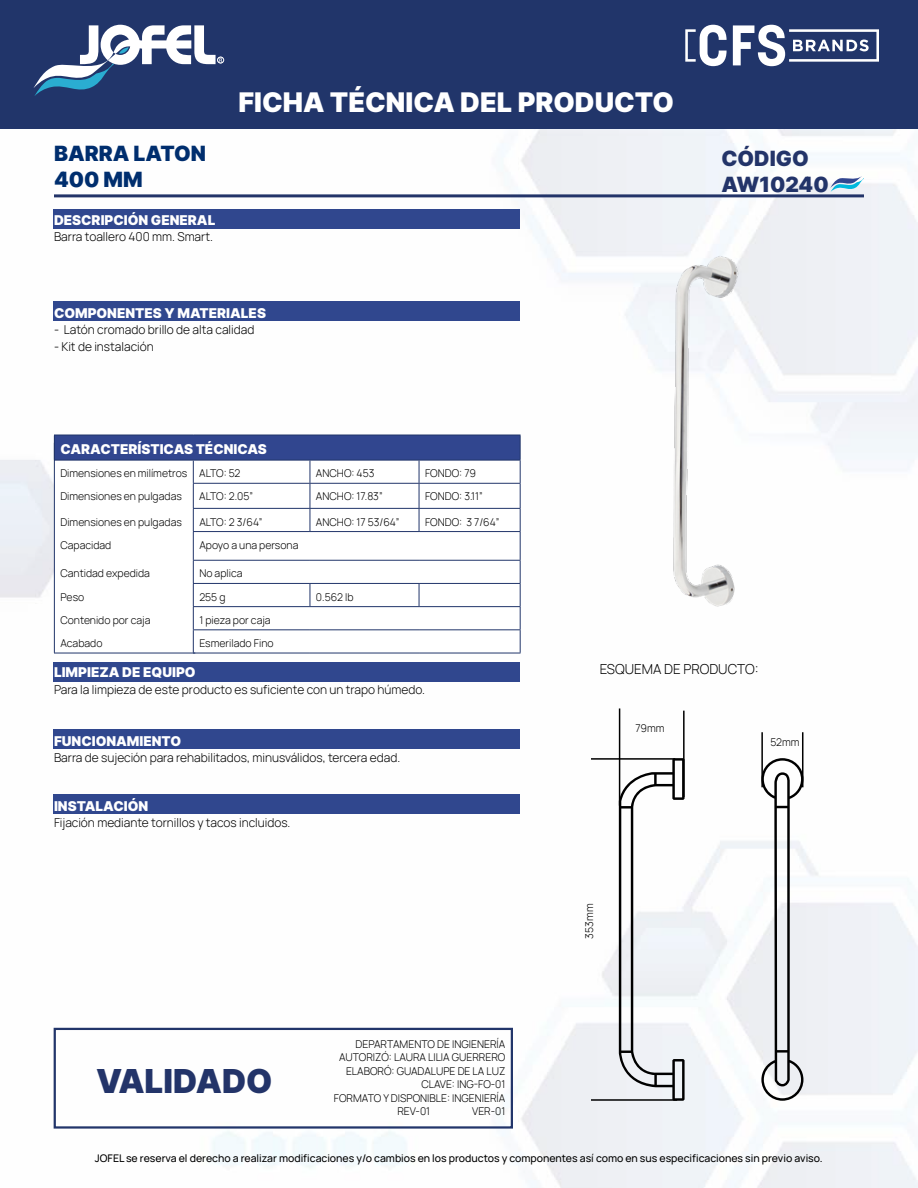
<style>
.page{position:relative;width:918px;height:1188px;background:#fff}
.page>*{position:absolute;margin:0;border:0;box-sizing:border-box;transform-origin:0 0}
.t1{font:33px "Inter";color:#233469}
.t2{font:27px "Inter";color:#fff}
.t3{font:21px/25.2px "Inter";color:#002e6e}
.t4{font:21px/25.2px "Inter";color:#233469}
.t5{font:13.5px "Inter";color:#fff}
.t6{font:300 13.5px "Manrope";color:#000}
.t7{font:300 12px "Manrope";color:#000}
.t8{font:300 10.5px "Manrope";color:#000}
.t9{font:10.5px "Manrope";color:#000}
</style>
<div class="page">
<img style="left:0;top:128px;width:918px;height:1060px">
<div style="left:0;top:0;width:918px;height:128px;background:#21356a"></div>
<svg style="left:33px;top:25px;width:189px;height:71px"></svg>
<svg style="left:733px;top:25px;width:146px;height:41px"></svg>
<svg style="left:685px;top:25px;width:42px;height:41px"></svg>
<div style="left:217px;top:57px;width:7px;height:6px;border:1px solid #fff;border-radius:50%"></div>
<div style="left:53px;top:730px;width:466px;height:19px;background:#30478e"></div>
<div style="left:53px;top:663px;width:466px;height:19px;background:#30478e"></div>
<div style="left:53px;top:301px;width:466px;height:19px;background:#30478e"></div>
<div style="left:53px;top:210px;width:466px;height:19px;background:#30478e"></div>
<svg style="left:830px;top:176px;width:34px;height:16px"></svg>
<hr style="left:54px;top:194px;width:810px;height:3px;background:#233469">
<div style="left:54px;top:435px;width:466px;height:25px;background:#31468f"></div>
<svg style="left:55px;top:461px;width:465px;height:192px"></svg>
<hr style="left:193px;top:483px;width:117px;height:1px;background:#21356a">
<hr style="left:310px;top:483px;width:109px;height:1px;background:#21356a">
<hr style="left:419px;top:483px;width:102px;height:1px;background:#21356a">
<hr style="left:193px;top:508px;width:117px;height:1px;background:#21356a">
<hr style="left:310px;top:508px;width:109px;height:1px;background:#21356a">
<svg style="left:310px;top:461px;width:1px;height:70px"></svg>
<hr style="left:419px;top:508px;width:102px;height:1px;background:#21356a">
<svg style="left:419px;top:461px;width:1px;height:70px"></svg>
<hr style="left:193px;top:531px;width:117px;height:1px;background:#21356a">
<hr style="left:310px;top:531px;width:109px;height:1px;background:#21356a">
<hr style="left:419px;top:531px;width:102px;height:1px;background:#21356a">
<hr style="left:193px;top:560px;width:117px;height:1px;background:#21356a">
<hr style="left:310px;top:560px;width:109px;height:1px;background:#21356a">
<hr style="left:419px;top:560px;width:102px;height:1px;background:#21356a">
<hr style="left:193px;top:583px;width:117px;height:1px;background:#21356a">
<hr style="left:310px;top:583px;width:109px;height:1px;background:#21356a">
<svg style="left:310px;top:584px;width:1px;height:22px"></svg>
<hr style="left:419px;top:583px;width:102px;height:1px;background:#21356a">
<svg style="left:419px;top:584px;width:1px;height:22px"></svg>
<hr style="left:193px;top:606px;width:117px;height:1px;background:#21356a">
<hr style="left:310px;top:606px;width:109px;height:1px;background:#21356a">
<hr style="left:419px;top:606px;width:102px;height:1px;background:#21356a">
<hr style="left:193px;top:629px;width:117px;height:1px;background:#21356a">
<svg style="left:193px;top:461px;width:1px;height:192px"></svg>
<hr style="left:310px;top:629px;width:109px;height:1px;background:#21356a">
<hr style="left:419px;top:629px;width:102px;height:1px;background:#21356a">
<hr style="left:193px;top:653px;width:117px;height:1px;background:#21356a">
<hr style="left:310px;top:653px;width:109px;height:1px;background:#21356a">
<hr style="left:419px;top:653px;width:102px;height:1px;background:#21356a">
<hr style="left:54px;top:435px;width:139px;height:1px;background:#21356a">
<hr style="left:193px;top:435px;width:117px;height:1px;background:#21356a">
<hr style="left:310px;top:435px;width:109px;height:1px;background:#21356a">
<hr style="left:419px;top:435px;width:102px;height:1px;background:#21356a">
<svg style="left:520px;top:435px;width:1px;height:218px"></svg>
<hr style="left:54px;top:460px;width:139px;height:1px;background:#21356a">
<hr style="left:193px;top:460px;width:117px;height:1px;background:#21356a">
<hr style="left:310px;top:460px;width:109px;height:1px;background:#21356a">
<hr style="left:419px;top:460px;width:102px;height:1px;background:#21356a">
<hr style="left:54px;top:653px;width:141px;height:1px;background:#21356a">
<hr style="left:54px;top:443px;width:1px;height:210px;background:#21356a">
<div style="left:54px;top:1028px;width:459px;height:101px;border:2px solid #22356a"></div>
<img style="left:660px;top:251px;width:83px;height:363px">
<hr style="left:591px;top:758px;width:84px;height:2px;background:#000">
<div style="left:53px;top:795px;width:466px;height:19px;background:#30478e"></div>
<hr style="left:619px;top:708px;width:1px;height:98px;background:#000">
<hr style="left:591px;top:1099px;width:86px;height:2px;background:#000">
<hr style="left:683px;top:711px;width:2px;height:86px;background:#000">
<hr style="left:802px;top:732px;width:1px;height:55px;background:#000">
<hr style="left:761px;top:732px;width:2px;height:55px;background:#000">
<svg style="left:619px;top:758px;width:66px;height:343px"></svg>
<svg style="left:761px;top:758px;width:42px;height:343px"></svg>
<h2 class="t2" style="left:238px;top:82px;width:437px">FICHA TÉCNICA DEL PRODUCTO</h2>
<h3 class="t3" style="left:54px;top:141px;width:153px">BARRA LATON<br>400 MM</h3>
<h3 class="t4" style="left:722px;top:146px;width:109px">CÓDIGO<br>AW10240</h3>
<p class="t5" style="left:54px;top:210px;width:163px">DESCRIPCIÓN GENERAL</p>
<p class="t7" style="left:54px;top:228px;width:160px">Barra toallero 400 mm. Smart.</p>
<p class="t5" style="left:54px;top:303px;width:214px">COMPONENTES Y MATERIALES</p>
<p class="t7" style="left:54px;top:321px;width:202px">- Latón cromado brillo de alta calidad</p>
<p class="t7" style="left:54px;top:338px;width:101px">- Kit de instalación</p>
<p class="t5" style="left:60px;top:439px;width:208px">CARACTERÍSTICAS TÉCNICAS</p>
<p class="t8" style="left:60px;top:466px;width:182px">Dimensiones en milímetros ALTO: 52</p>
<p class="t8" style="left:316px;top:466px;width:60px">ANCHO: 453</p>
<p class="t8" style="left:425px;top:466px;width:52px">FONDO: 79</p>
<p class="t8" style="left:60px;top:489px;width:123px">Dimensiones en pulgadas</p>
<p class="t8" style="left:199px;top:489px;width:55px">ALTO: 2.05”</p>
<p class="t8" style="left:316px;top:489px;width:68px">ANCHO: 17.83”</p>
<p class="t8" style="left:425px;top:489px;width:59px">FONDO: 3.11”</p>
<p class="t8" style="left:60px;top:514px;width:123px">Dimensiones en pulgadas</p>
<p class="t8" style="left:199px;top:514px;width:65px">ALTO: 2 3/64”</p>
<p class="t8" style="left:316px;top:514px;width:85px">ANCHO: 17 53/64”</p>
<p class="t8" style="left:425px;top:514px;width:76px">FONDO: 3 7/64”</p>
<p class="t8" style="left:60px;top:537px;width:52px">Capacidad</p>
<p class="t8" style="left:199px;top:537px;width:101px">Apoyo a una persona</p>
<p class="t8" style="left:60px;top:566px;width:91px">Cantidad expedida</p>
<p class="t8" style="left:199px;top:566px;width:45px">No aplica</p>
<p class="t8" style="left:60px;top:589px;width:25px">Peso</p>
<p class="t8" style="left:199px;top:589px;width:28px">255 g</p>
<p class="t8" style="left:316px;top:589px;width:39px">0.562 lb</p>
<p class="t8" style="left:60px;top:612px;width:92px">Contenido por caja</p>
<p class="t8" style="left:199px;top:612px;width:73px">1 pieza por caja</p>
<p class="t8" style="left:60px;top:636px;width:44px">Acabado</p>
<p class="t8" style="left:199px;top:636px;width:76px">Esmerilado Fino</p>
<p class="t5" style="left:54px;top:663px;width:143px">LIMPIEZA DE EQUIPO</p>
<p class="t7" style="left:54px;top:681px;width:373px">Para la limpieza de este producto es suficiente con un trapo húmedo.</p>
<p class="t5" style="left:54px;top:731px;width:129px">FUNCIONAMIENTO</p>
<p class="t7" style="left:54px;top:749px;width:348px">Barra de sujeción para rehabilitados, minusválidos, tercera edad.</p>
<p class="t5" style="left:54px;top:796px;width:96px">INSTALACIÓN</p>
<p class="t7" style="left:54px;top:814px;width:238px">Fijación mediante tornillos y tacos incluidos.</p>
<h1 class="t1" style="left:96px;top:1057px;width:178px">VALIDADO</h1>
<p class="t8" style="left:355px;top:1036px;width:151px">DEPARTAMENTO DE INGIENERÍA</p>
<p class="t8" style="left:339px;top:1050px;width:168px">AUTORIZÓ: LAURA LILIA GUERRERO</p>
<p class="t8" style="left:346px;top:1063px;width:161px">ELABORÓ: GUADALUPE DE LA LUZ</p>
<p class="t8" style="left:421px;top:1077px;width:86px">CLAVE: ING-FO-01</p>
<p class="t8" style="left:334px;top:1090px;width:173px">FORMATO Y DISPONIBLE: INGENIERÍA</p>
<p class="t8" style="left:397px;top:1104px;width:34px">REV-01</p>
<p class="t8" style="left:472px;top:1104px;width:35px">VER-01</p>
<p class="t6" style="left:600px;top:660px;width:160px">ESQUEMA DE PRODUCTO:</p>
<p class="t8" style="left:635px;top:720px;width:31px">79mm</p>
<p class="t8" style="left:770px;top:735px;width:31px">52mm</p>
<p class="t8" style="left:582px;top:939px;width:36px;rotate:-90deg">353mm</p>
<p class="t9" style="left:95px;top:1151px;width:729px">JOFEL se reserva el derecho a realizar modificaciones y/o cambios en los productos y componentes así como en sus especificaciones sin previo aviso.</p>
</div>
